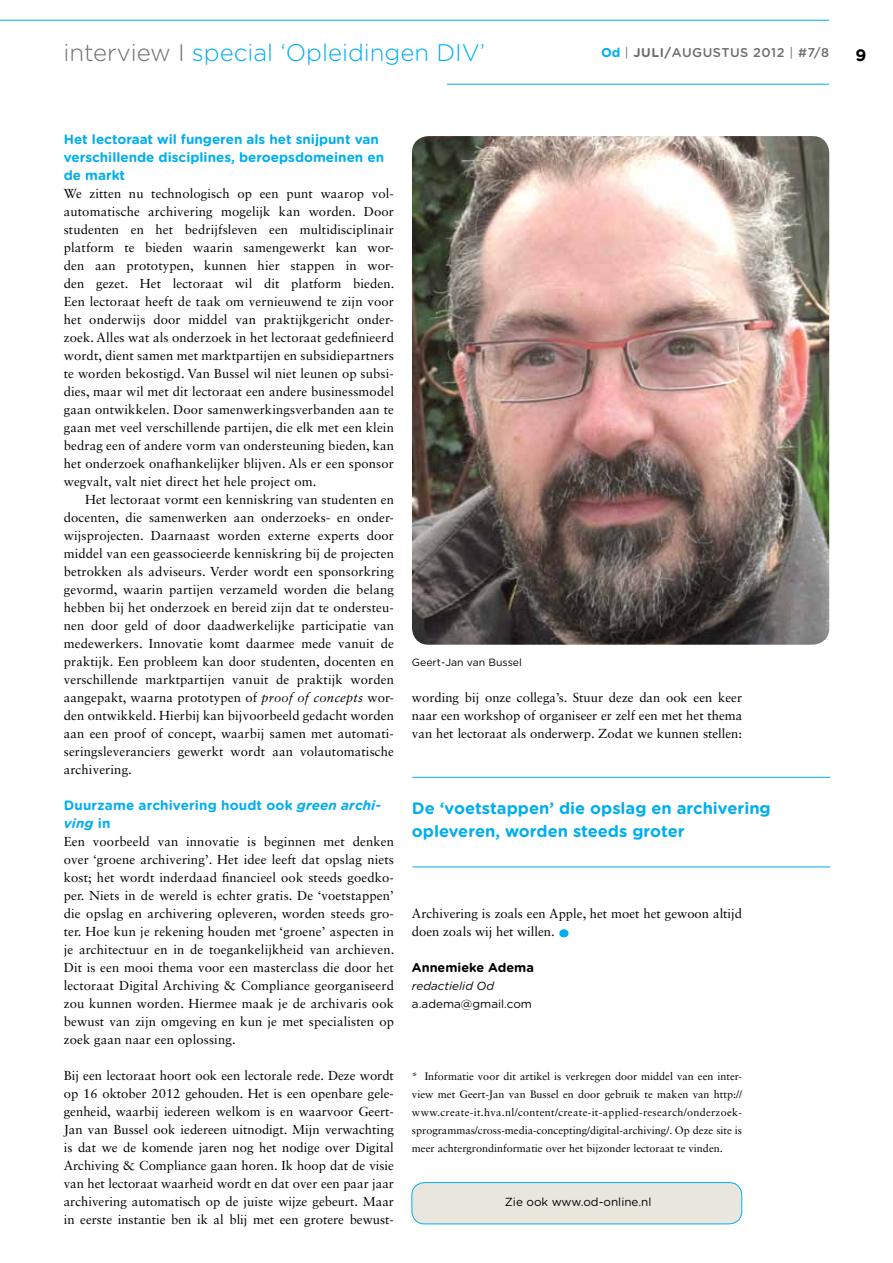
<style>
.page{position:relative;width:893px;height:1263px;background:#fff}
.page>*{position:absolute;margin:0;border:0;box-sizing:border-box;transform-origin:0 0}
.t1{font:91.5px "Inter Pol";color:#00aeef}
.t2{font:300 24px "Gotham Rounded";color:#00aeef}
.t3{font:700 16.5px/22.5px "Gotham Rounded";color:#00aeef}
.t4{font:700 16.5px "Gotham Rounded";color:#000}
.t5{font:700 13.5px/18px "Gotham Rounded";color:#00aeef}
.t6{font:13.05px/18px "Sabon LT Std";color:#000;text-align:justify}
.t7{font:500 12.75px "Gotham Rounded";letter-spacing:.04em;color:#6f6e6f}
.t8{font:700 12.75px "Gotham Rounded";color:#000}
.t9{font:11.7px "Gotham Rounded";color:#000}
.t10{font:italic 11.7px "Gotham Rounded";color:#000}
.t11{font:10.8px/18px "Sabon LT Std";color:#000;text-align:justify}
.t12{font:10.5px "Gotham Rounded";color:#000}
.s1{color:#6f6e6f}
.s2{font-weight:700;color:#00aeef}
.s3{font-weight:400}
.s4{font-weight:700}
.s5{font-style:italic}
</style>
<div class="page">
<hr style="left:447px;top:84px;width:382px;height:1px;background:#00aeef">
<hr style="left:0;top:20px;width:829px;height:1px;background:#00aeef">
<div style="left:412px;top:1182px;width:330px;height:42px;background:#e9e7dd;border-radius:13px"></div>
<div style="left:411px;top:1182px;width:331px;height:42px;border:1px solid #00aeef;border-radius:13px"></div>
<img style="left:412px;top:136px;width:417px;height:509px">
<hr style="left:412px;top:777px;width:418px;height:1px;background:#00aeef">
<hr style="left:412px;top:866px;width:418px;height:1px;background:#00aeef">
<h2 class="t2" style="left:63px;top:37px;width:423px"><span class="s1">interview I</span> special ‘Opleidingen DIV’</h2>
<p class="t7" style="left:601px;top:43px;width:230px"><span class="s2">Od</span> <span class="s3">|</span> <span class="s4">juli/</span>AUGUSTUS 2012 <span class="s3">|</span> #7/8</p>
<p class="t4" style="left:856px;top:43px;width:12px">9</p>
<p class="t5" style="left:64px;top:130px;width:322px">Het lectoraat wil fungeren als het snijpunt van verschillende disciplines, beroepsdomeinen en de markt</p>
<p class="t6" style="left:64px;top:184px;width:332px">We zitten nu technologisch op een punt waarop vol&shy;automatische archivering mogelijk kan worden. Door studenten en het bedrijfsleven een multidisciplinair platform te bieden waarin samengewerkt kan wor&shy;den aan prototypen, kunnen hier stappen in wor&shy;den gezet. Het lectoraat wil dit platform bieden.<br>Een lectoraat heeft de taak om vernieuwend te zijn voor het onderwijs door middel van praktijkgericht onder&shy;zoek. Alles wat als onderzoek in het lectoraat gedefinieerd wordt, dient samen met marktpartijen en subsidiepartners te worden bekostigd. Van Bussel wil niet leunen op subsi&shy;dies, maar wil met dit lectoraat een andere businessmodel gaan ontwikkelen. Door samenwerkingsverbanden aan te gaan met veel verschillende partijen, die elk met een klein bedrag een of andere vorm van ondersteuning bieden, kan het onderzoek onafhankelijker blijven. Als er een sponsor wegvalt, valt niet direct het hele project om.</p>
<p class="t6" style="left:64px;top:490px;width:332px;text-indent:21px">Het lectoraat vormt een kenniskring van studenten en docenten, die samenwerken aan onderzoeks- en onder&shy;wijsprojecten. Daarnaast worden externe experts door middel van een geassocieerde kenniskring bij de projecten betrokken als adviseurs. Verder wordt een sponsorkring gevormd, waarin partijen verzameld worden die belang hebben bij het onderzoek en bereid zijn dat te ondersteu&shy;nen door geld of door daadwerkelijke participatie van medewerkers. Innovatie komt daarmee mede vanuit de praktijk. Een probleem kan door studenten, docenten en verschillende marktpartijen vanuit de praktijk worden aangepakt, waarna prototypen of <span class="s5">proof of concepts</span> wor&shy;den ontwikkeld. Hierbij kan bijvoorbeeld gedacht worden aan een proof of concept, waarbij samen met automati&shy;seringsleveranciers gewerkt wordt aan volautomatische archivering.</p>
<p class="t5" style="left:64px;top:796px;width:319px">Duurzame archivering houdt ook <span class="s5">green archi&shy;ving</span> in</p>
<p class="t6" style="left:64px;top:832px;width:332px">Een voorbeeld van innovatie is beginnen met denken over ‘groene archivering’. Het idee leeft dat opslag niets kost; het wordt inderdaad financieel ook steeds goedko&shy;per. Niets in de wereld is echter gratis. De ‘voetstappen’ die opslag en archivering opleveren, worden steeds gro&shy;ter. Hoe kun je rekening houden met ‘groene’ aspecten in je architectuur en in de toegankelijkheid van archieven.<br>Dit is een mooi thema voor een masterclass die door het lectoraat Digital Archiving &amp; Compliance georganiseerd zou kunnen worden. Hiermee maak je de archivaris ook bewust van zijn omgeving en kun je met specialisten op zoek gaan naar een oplossing.</p>
<p class="t6" style="left:64px;top:1066px;width:332px">Bij een lectoraat hoort ook een lectorale rede. Deze wordt op 16 oktober 2012 gehouden. Het is een openbare gele&shy;genheid, waarbij iedereen welkom is en waarvoor Geert-Jan van Bussel ook iedereen uitnodigt. Mijn verwachting is dat we de komende jaren nog het nodige over Digital Archiving &amp; Compliance gaan horen. Ik hoop dat de visie van het lectoraat waarheid wordt en dat over een paar jaar archivering automatisch op de juiste wijze gebeurt. Maar in eerste instantie ben ik al blij met een grotere bewust-</p>
<p class="t12" style="left:412px;top:655px;width:111px">Geert-Jan van Bussel</p>
<p class="t6" style="left:412px;top:688px;width:332px">wording bij onze collega’s. Stuur deze dan ook een keer naar een workshop of organiseer er zelf een met het thema van het lectoraat als onderwerp. Zodat we kunnen stellen:</p>
<p class="t3" style="left:412px;top:797px;width:360px">De ‘voetstappen’ die opslag en archivering opleveren, worden steeds groter</p>
<p class="t6" style="left:412px;top:904px;width:332px">Archivering is zoals een Apple, het moet het gewoon altijd doen zoals wij het willen.</p>
<h1 class="t1" style="left:555px;top:854px;width:20px">.</h1>
<p class="t8" style="left:412px;top:958px;width:123px">Annemieke Adema</p>
<p class="t10" style="left:412px;top:978px;width:84px">redactielid Od</p>
<p class="t9" style="left:412px;top:996px;width:122px">a.adema@gmail.com</p>
<p class="t11" style="left:412px;top:1067px;width:332px">* Informatie voor dit artikel is verkregen door middel van een inter&shy;view met Geert-Jan van Bussel en door gebruik te maken van http:// www.create-it.hva.nl/content/create-it-applied-research/onderzoek&shy;sprogrammas/cross-media-concepting/digital-archiving/. Op deze site is meer achtergrondinformatie over het bijzonder lectoraat te vinden.</p>
<p class="t9" style="left:505px;top:1194px;width:148px">Zie ook www.od-online.nl</p>
</div>
